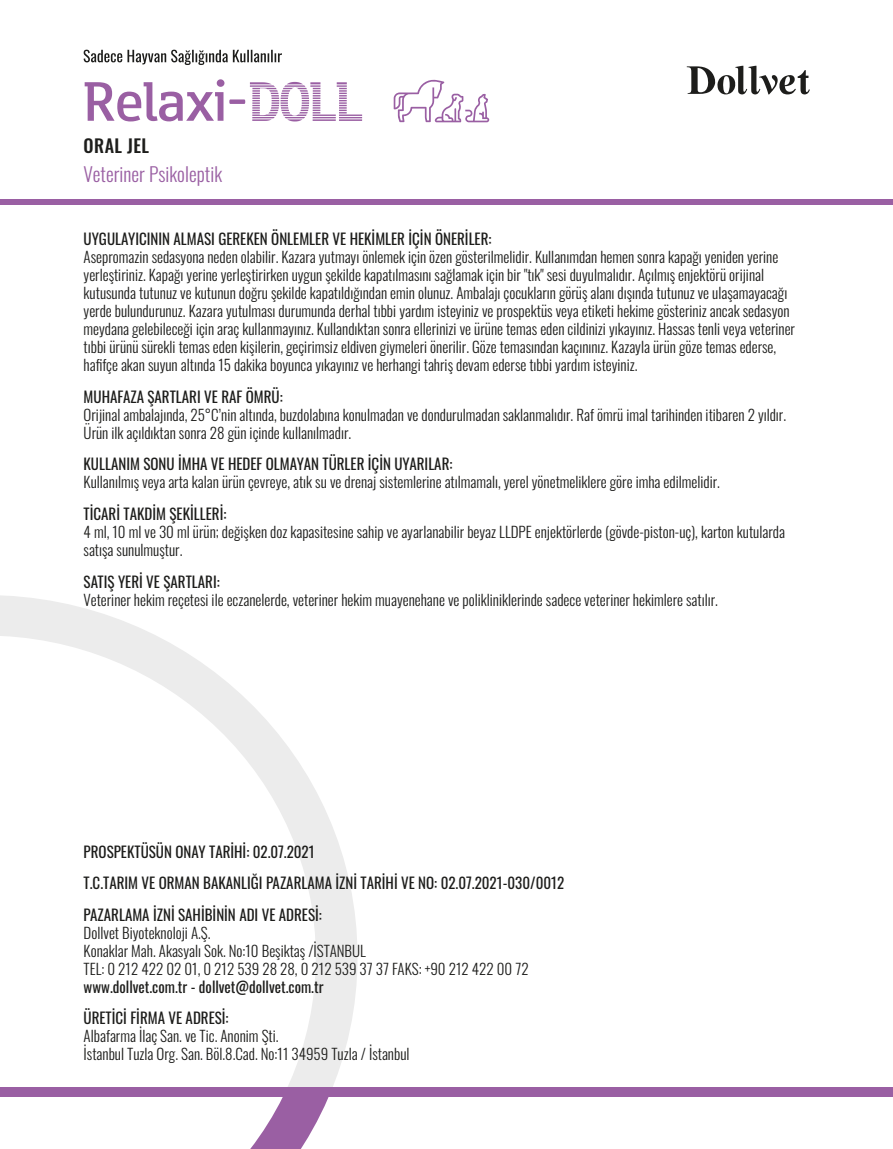
<style>
.page{position:relative;width:893px;height:1149px;background:#fff}
.page>*{position:absolute;margin:0;border:0;box-sizing:border-box;transform-origin:0 0}
.t1{font:64.5px "Eirik Raude";color:#9a5fa3}
.t2{font:300 19.5px "Oswald";color:#9a5fa3}
.t3{font:500 18px "Oswald";letter-spacing:.025em;color:#1d1d1b}
.t4{font:300 15px/18px "Oswald";color:#1d1d1b}
.t5{font:15px/31.5px "Oswald";color:#1d1d1b}
</style>
<div class="page">
<svg style="left:687px;top:66px;width:123px;height:28px"></svg>
<svg style="left:394px;top:79px;width:95px;height:43px"></svg>
<svg style="left:229px;top:82px;width:133px;height:39px"></svg>
<svg style="left:84px;top:50px;width:198px;height:15px"></svg>
<svg style="left:0;top:1096px;width:358px;height:52px"></svg>
<svg style="left:0;top:595px;width:358px;height:491px"></svg>
<div style="left:0;top:1086px;width:893px;height:10px;background:#9a5fa3"></div>
<div style="left:0;top:199px;width:893px;height:5px;background:#9a5fa3"></div>
<h1 class="t1" style="left:84px;top:61px;width:143px">Relaxi</h1>
<p class="t3" style="left:84px;top:130px;width:67px">ORAL JEL</p>
<h2 class="t2" style="left:84px;top:157px;width:140px">Veteriner Psikoleptik</h2>
<p class="t5" style="left:84px;top:222px;width:409px">UYGULAYICININ ALMASI GEREKEN ÖNLEMLER VE HEKİMLER İÇİN ÖNERİLER:</p>
<p class="t4" style="left:84px;top:247px;width:713px">Asepromazin sedasyona neden olabilir. Kazara yutmayı önlemek için özen gösterilmelidir. Kullanımdan hemen sonra kapağı yeniden yerine yerleştiriniz. Kapağı yerine yerleştirirken uygun şekilde kapatılmasını sağlamak için bir "tık" sesi duyulmalıdır. Açılmış enjektörü orijinal kutusunda tutunuz ve kutunun doğru şekilde kapatıldığından emin olunuz. Ambalajı çocukların görüş alanı dışında tutunuz ve ulaşamayacağı yerde bulundurunuz. Kazara yutulması durumunda derhal tıbbi yardım isteyiniz ve prospektüs veya etiketi hekime gösteriniz ancak sedasyon meydana gelebileceği için araç kullanmayınız. Kullandıktan sonra ellerinizi ve ürüne temas eden cildinizi yıkayınız. Hassas tenli veya veteriner tıbbi ürünü sürekli temas eden kişilerin, geçirimsiz eldiven giymeleri önerilir. Göze temasından kaçınınız. Kazayla ürün göze temas ederse, hafifçe akan suyun altında 15 dakika boyunca yıkayınız ve herhangi tahriş devam ederse tıbbi yardım isteyiniz.</p>
<p class="t5" style="left:84px;top:379px;width:201px">MUHAFAZA ŞARTLARI VE RAF ÖMRÜ:</p>
<p class="t4" style="left:84px;top:404px;width:704px">Orijinal ambalajında, 25°C’nin altında, buzdolabına konulmadan ve dondurulmadan saklanmalıdır. Raf ömrü imal tarihinden itibaren 2 yıldır.<br>Ürün ilk açıldıktan sonra 28 gün içinde kullanılmadır.</p>
<p class="t5" style="left:84px;top:447px;width:370px">KULLANIM SONU İMHA VE HEDEF OLMAYAN TÜRLER İÇİN UYARILAR:</p>
<p class="t4" style="left:84px;top:472px;width:638px">Kullanılmış veya arta kalan ürün çevreye, atık su ve drenaj sistemlerine atılmamalı, yerel yönetmeliklere göre imha edilmelidir.</p>
<p class="t5" style="left:84px;top:496px;width:144px">TİCARİ TAKDİM ŞEKİLLERİ:</p>
<p class="t4" style="left:84px;top:521px;width:703px">4 ml, 10 ml ve 30 ml ürün; değişken doz kapasitesine sahip ve ayarlanabilir beyaz LLDPE enjektörlerde (gövde-piston-uç), karton kutularda satışa sunulmuştur.</p>
<p class="t5" style="left:84px;top:564px;width:138px">SATIŞ YERİ VE ŞARTLARI:</p>
<p class="t4" style="left:84px;top:589px;width:636px">Veteriner hekim reçetesi ile eczanelerde, veteriner hekim muayenehane ve polikliniklerinde sadece veteriner hekimlere satılır.</p>
<p class="t5" style="left:84px;top:834px;width:482px">PROSPEKTÜSÜN ONAY TARİHİ: 02.07.2021<br>T.C.TARIM VE ORMAN BAKANLIĞI PAZARLAMA İZNİ TARİHİ VE NO: 02.07.2021-030/0012<br>PAZARLAMA İZNİ SAHİBİNİN ADI VE ADRESİ:</p>
<p class="t4" style="left:84px;top:922px;width:447px">Dollvet Biyoteknoloji A.Ş.<br>Konaklar Mah. Akasyalı Sok. No:10 Beşiktaş /İSTANBUL<br>TEL: 0 212 422 02 01, 0 212 539 28 28, 0 212 539 37 37 FAKS: +90 212 422 00 72</p>
<p class="t5" style="left:84px;top:969px;width:241px">www.dollvet.com.tr - dollvet@dollvet.com.tr<br>ÜRETİCİ FİRMA VE ADRESİ:</p>
<p class="t4" style="left:84px;top:1025px;width:327px">Albafarma İlaç San. ve Tic. Anonim Şti.<br>İstanbul Tuzla Org. San. Böl.8.Cad. No:11 34959 Tuzla / İstanbul</p>
</div>
